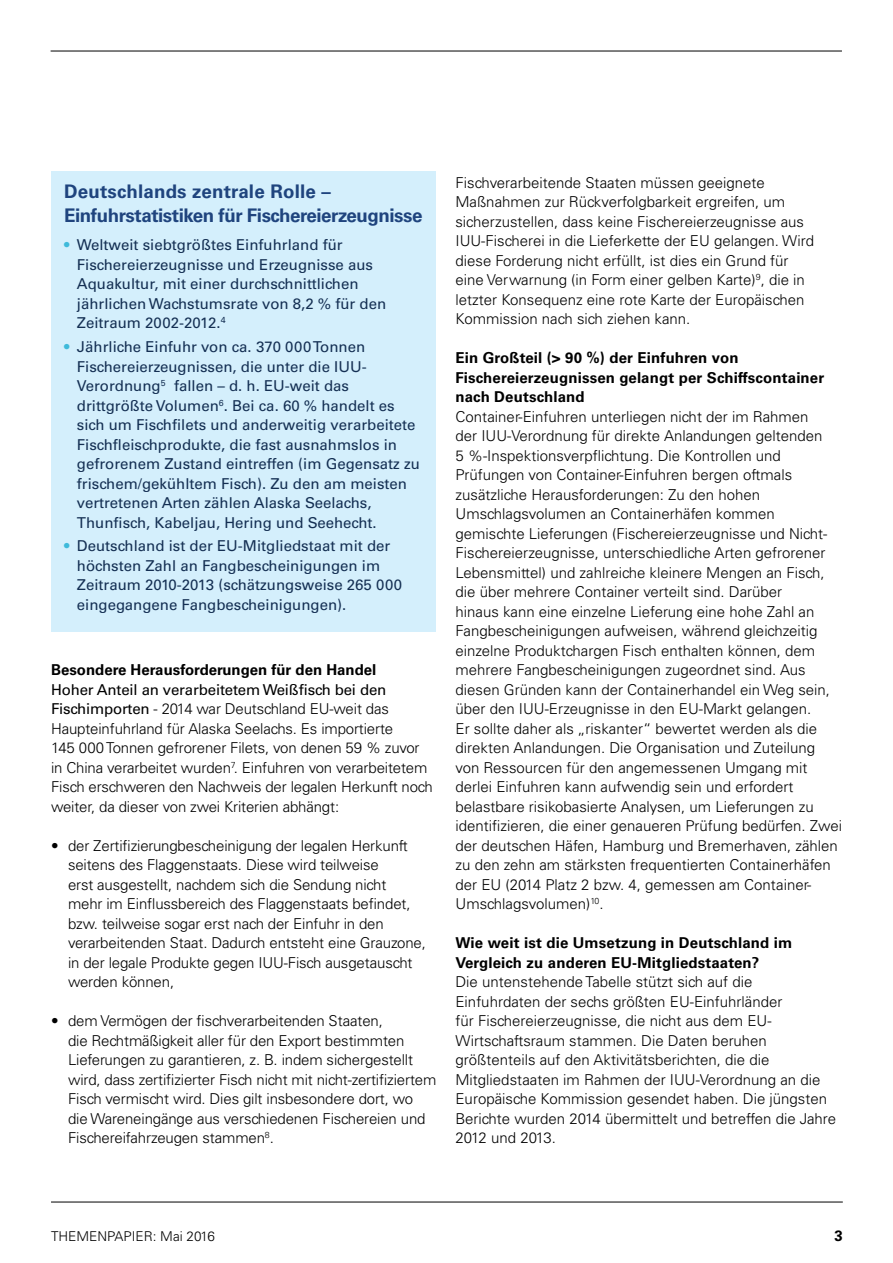
<style>
.page{position:relative;width:893px;height:1263px;background:#fff}
.page>*{position:absolute;margin:0;border:0;box-sizing:border-box;transform-origin:0 0}
.t1{font:700 18.75px/24px "Univers";letter-spacing:-.025em;color:#1f447e}
.t2{font:300 15px/19.5px "Univers";color:#000}
.t3{font:15px/19.5px "Univers";color:#142f53}
.t4{font:700 15px/19.5px "Univers";letter-spacing:.01em;color:#000}
.t5{font:300 13.5px "Univers";color:#000}
.s1{color:#3fbada}
.s2{font-weight:400}
</style>
<div class="page">
<hr style="left:51px;top:51px;width:791px;height:1px;background:#000">
<hr style="left:51px;top:1202px;width:792px;height:1px;background:#000">
<div style="left:51px;top:172px;width:384px;height:460px;background:#d4effc"></div>
<p class="t1" style="left:64px;top:180px;width:360px">Deutschlands zentrale Rolle –<br>Einfuhrstatistiken für Fischereierzeugnisse</p>
<p class="t3" style="left:77px;top:235px;width:311px;text-indent:-13px"><span class="s1">•</span> Weltweit siebtgrößtes Einfuhrland für Fischereierzeugnisse und Erzeugnisse aus Aquakultur, mit einer durchschnittlichen jährlichen Wachstumsrate von 8,2 % für den Zeitraum 2002-2012.<sup>4</sup></p>
<p class="t3" style="left:77px;top:337px;width:344px;text-indent:-13px"><span class="s1">•</span> Jährliche Einfuhr von ca. 370 000 Tonnen Fischereierzeugnissen, die unter die IUU-Verordnung<sup>5</sup> fallen – d. h. EU-weit das drittgrößte Volumen<sup>6</sup>. Bei ca. 60 % handelt es sich um Fischfilets und anderweitig verarbeitete Fischfleischprodukte, die fast ausnahmslos in gefrorenem Zustand eintreffen (im Gegensatz zu frischem/gekühltem Fisch). Zu den am meisten vertretenen Arten zählen Alaska Seelachs, Thunfisch, Kabeljau, Hering und Seehecht.</p>
<p class="t3" style="left:77px;top:536px;width:327px;text-indent:-13px"><span class="s1">•</span> Deutschland ist der EU-Mitgliedstaat mit der höchsten Zahl an Fangbescheinigungen im Zeitraum 2010-2013 (schätzungsweise 265 000 eingegangene Fangbescheinigungen).</p>
<p class="t4" style="left:51px;top:660px;width:327px">Besondere Herausforderungen für den Handel</p>
<p class="t2" style="left:51px;top:679px;width:383px"><span class="s2">Hoher Anteil an verarbeitetem Weißfisch bei den Fischimporten</span> - 2014 war Deutschland EU-weit das Haupteinfuhrland für Alaska Seelachs. Es importierte<br>145 000 Tonnen gefrorener Filets, von denen 59 % zuvor in China verarbeitet wurden<sup>7</sup>. Einfuhren von verarbeitetem Fisch erschweren den Nachweis der legalen Herkunft noch weiter, da dieser von zwei Kriterien abhängt:</p>
<p class="t2" style="left:68px;top:835px;width:359px;text-indent:-17px">• der Zertifizierungbescheinigung der legalen Herkunft seitens des Flaggenstaats. Diese wird teilweise<br>erst ausgestellt, nachdem sich die Sendung nicht<br>mehr im Einflussbereich des Flaggenstaats befindet, bzw. teilweise sogar erst nach der Einfuhr in den verarbeitenden Staat. Dadurch entsteht eine Grauzone, in der legale Produkte gegen IUU-Fisch ausgetauscht werden können,</p>
<p class="t2" style="left:68px;top:1011px;width:370px;text-indent:-17px">• dem Vermögen der fischverarbeitenden Staaten,<br>die Rechtmäßigkeit aller für den Export bestimmten Lieferungen zu garantieren, z. B. indem sichergestellt wird, dass zertifizierter Fisch nicht mit nicht-zertifiziertem Fisch vermischt wird. Dies gilt insbesondere dort, wo die Wareneingänge aus verschiedenen Fischereien und Fischereifahrzeugen stammen<sup>8</sup>.</p>
<p class="t2" style="left:455px;top:172px;width:360px">Fischverarbeitende Staaten müssen geeignete Maßnahmen zur Rückverfolgbarkeit ergreifen, um sicherzustellen, dass keine Fischereierzeugnisse aus IUU-Fischerei in die Lieferkette der EU gelangen. Wird diese Forderung nicht erfüllt, ist dies ein Grund für eine Verwarnung (in Form einer gelben Karte)<sup>9</sup>, die in letzter Konsequenz eine rote Karte der Europäischen Kommission nach sich ziehen kann.</p>
<p class="t4" style="left:455px;top:348px;width:370px">Ein Großteil (&gt; 90 %) der Einfuhren von<br>Fischereierzeugnissen gelangt per Schiffscontainer nach Deutschland</p>
<p class="t2" style="left:455px;top:406px;width:388px">Container-Einfuhren unterliegen nicht der im Rahmen<br>der IUU-Verordnung für direkte Anlandungen geltenden<br>5 %-Inspektionsverpflichtung. Die Kontrollen und Prüfungen von Container-Einfuhren bergen oftmals zusätzliche Herausforderungen: Zu den hohen Umschlagsvolumen an Containerhäfen kommen gemischte Lieferungen (Fischereierzeugnisse und Nicht-Fischereierzeugnisse, unterschiedliche Arten gefrorener Lebensmittel) und zahlreiche kleinere Mengen an Fisch, die über mehrere Container verteilt sind. Darüber<br>hinaus kann eine einzelne Lieferung eine hohe Zahl an Fangbescheinigungen aufweisen, während gleichzeitig einzelne Produktchargen Fisch enthalten können, dem mehrere Fangbescheinigungen zugeordnet sind. Aus diesen Gründen kann der Containerhandel ein Weg sein, über den IUU-Erzeugnisse in den EU-Markt gelangen.<br>Er sollte daher als „riskanter“ bewertet werden als die direkten Anlandungen. Die Organisation und Zuteilung von Ressourcen für den angemessenen Umgang mit derlei Einfuhren kann aufwendig sein und erfordert belastbare risikobasierte Analysen, um Lieferungen zu identifizieren, die einer genaueren Prüfung bedürfen. Zwei der deutschen Häfen, Hamburg und Bremerhaven, zählen zu den zehn am stärksten frequentierten Containerhäfen der EU (2014 Platz 2 bzw. 4, gemessen am Container-Umschlagsvolumen)<sup>10</sup>.</p>
<p class="t4" style="left:455px;top:933px;width:338px">Wie weit ist die Umsetzung in Deutschland im<br>Vergleich zu anderen EU-Mitgliedstaaten?</p>
<p class="t2" style="left:455px;top:972px;width:382px">Die untenstehende Tabelle stützt sich auf die Einfuhrdaten der sechs größten EU-Einfuhrländer<br>für Fischereierzeugnisse, die nicht aus dem EU-Wirtschaftsraum stammen. Die Daten beruhen größtenteils auf den Aktivitätsberichten, die die Mitgliedstaaten im Rahmen der IUU-Verordnung an die Europäische Kommission gesendet haben. Die jüngsten Berichte wurden 2014 übermittelt und betreffen die Jahre 2012 und 2013.</p>
<p class="t5" style="left:51px;top:1228px;width:165px">THEMENPAPIER: Mai 2016</p>
<p class="t4" style="left:834px;top:1226px;width:10px">3</p>
</div>
